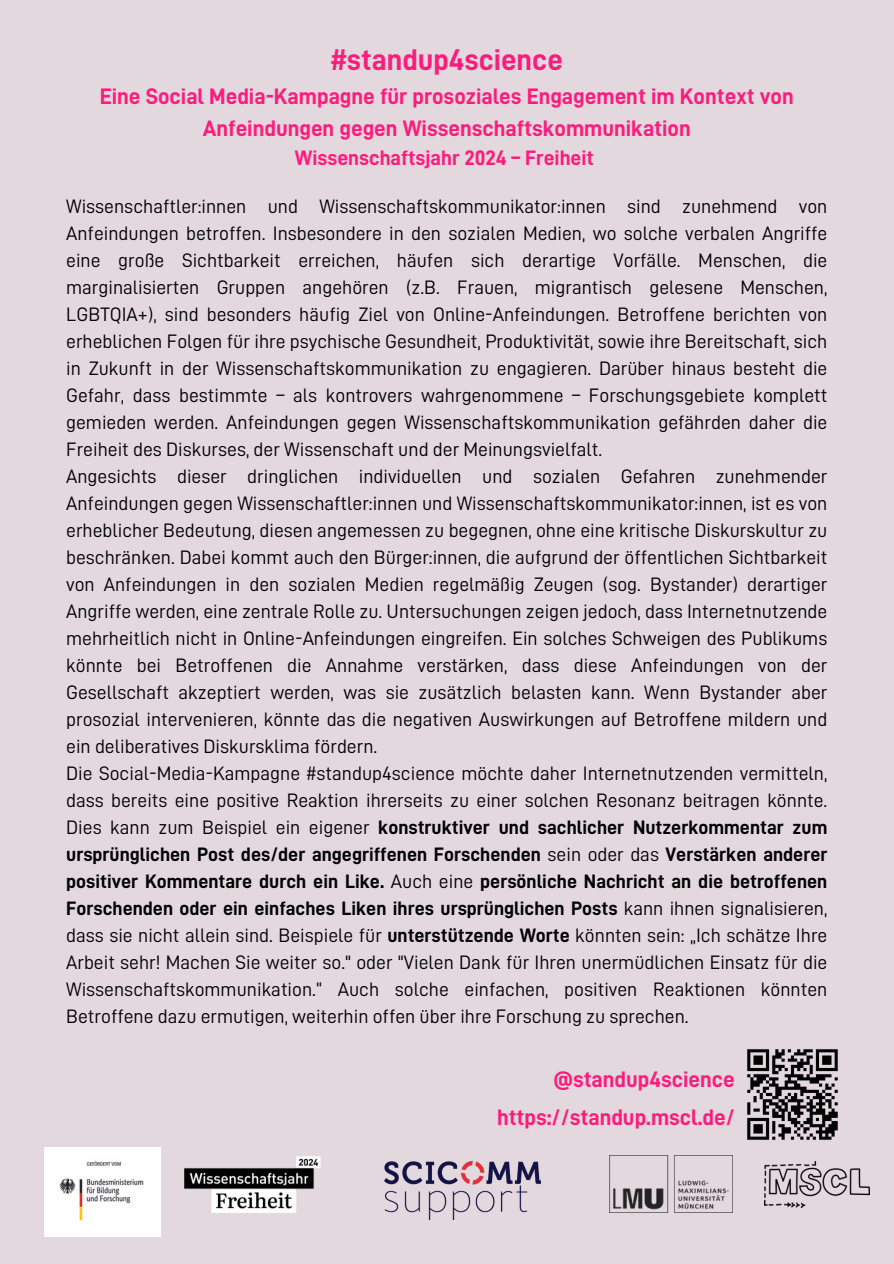
<style>
.page{position:relative;width:894px;height:1264px;background:#fff}
.page>*{position:absolute;margin:0;border:0;box-sizing:border-box;transform-origin:0 0}
.t1{font:30px "D DIN PRO Bold";color:#ff1b7b}
.t2{font:22.5px/31.5px "D DIN PRO Bold";color:#ff1b7b;text-align:center}
.t3{font:21px "D DIN PRO Bold";color:#ff1b7b}
.t4{font:19.5px/27px "D DIN PRO Regular";color:#000;text-align:justify}
.s1{font-family:"D DIN PRO Bold"}
</style>
<div class="page">
<div style="left:0;top:0;width:893px;height:1263px;background:#e3d8de"></div>
<img style="left:184px;top:1156px;width:137px;height:57px">
<img style="left:764px;top:1161px;width:105px;height:46px">
<img style="left:609px;top:1155px;width:123px;height:57px">
<img style="left:45px;top:1147px;width:116px;height:89px">
<img style="left:384px;top:1161px;width:156px;height:57px">
<img style="left:747px;top:1049px;width:91px;height:91px">
<p class="t1" style="left:330px;top:45px;width:233px">#standup4science</p>
<p class="t2" style="left:100px;top:81px;width:695px">Eine Social Media-Kampagne für prosoziales Engagement im Kontext von<br>Anfeindungen gegen Wissenschaftskommunikation</p>
<p class="t3" style="left:295px;top:147px;width:300px">Wissenschaftsjahr 2024 – Freiheit</p>
<p class="t4" style="left:66px;top:193px;width:762px">Wissenschaftler:innen und Wissenschaftskommunikator:innen sind zunehmend von Anfeindungen betroffen. Insbesondere in den sozialen Medien, wo solche verbalen Angriffe eine große Sichtbarkeit erreichen, häufen sich derartige Vorfälle. Menschen, die marginalisierten Gruppen angehören (z.B. Frauen, migrantisch gelesene Menschen, LGBTQIA+), sind besonders häufig Ziel von Online-Anfeindungen. Betroffene berichten von erheblichen Folgen für ihre psychische Gesundheit, Produktivität, sowie ihre Bereitschaft, sich in Zukunft in der Wissenschaftskommunikation zu engagieren. Darüber hinaus besteht die Gefahr, dass bestimmte – als kontrovers wahrgenommene – Forschungsgebiete komplett gemieden werden. Anfeindungen gegen Wissenschaftskommunikation gefährden daher die Freiheit des Diskurses, der Wissenschaft und der Meinungsvielfalt.</p>
<p class="t4" style="left:66px;top:463px;width:762px">Angesichts dieser dringlichen individuellen und sozialen Gefahren zunehmender Anfeindungen gegen Wissenschaftler:innen und Wissenschaftskommunikator:innen, ist es von erheblicher Bedeutung, diesen angemessen zu begegnen, ohne eine kritische Diskurskultur zu beschränken. Dabei kommt auch den Bürger:innen, die aufgrund der öffentlichen Sichtbarkeit von Anfeindungen in den sozialen Medien regelmäßig Zeugen (sog. Bystander) derartiger Angriffe werden, eine zentrale Rolle zu. Untersuchungen zeigen jedoch, dass Internetnutzende mehrheitlich nicht in Online-Anfeindungen eingreifen. Ein solches Schweigen des Publikums könnte bei Betroffenen die Annahme verstärken, dass diese Anfeindungen von der Gesellschaft akzeptiert werden, was sie zusätzlich belasten kann. Wenn Bystander aber prosozial intervenieren, könnte das die negativen Auswirkungen auf Betroffene mildern und ein deliberatives Diskursklima fördern.</p>
<h1 class="t4" style="left:66px;top:760px;width:762px">Die Social-Media-Kampagne #standup4science möchte daher Internetnutzenden vermitteln, dass bereits eine positive Reaktion ihrerseits zu einer solchen Resonanz beitragen könnte.<br>Dies kann zum Beispiel ein eigener <span class="s1">konstruktiver und sachlicher Nutzerkommentar zum ursprünglichen Post des/der angegriffenen Forschenden</span> sein oder das <span class="s1">Verstärken anderer positiver Kommentare durch ein Like.</span> Auch eine <span class="s1">persönliche Nachricht an die betroffenen Forschenden oder ein einfaches Liken ihres ursprünglichen Posts</span> kann ihnen signalisieren, dass sie nicht allein sind. Beispiele für <span class="s1">unterstützende Worte</span> könnten sein: „Ich schätze Ihre Arbeit sehr! Machen Sie weiter so." oder "Vielen Dank für Ihren unermüdlichen Einsatz für die Wissenschaftskommunikation.“ Auch solche einfachen, positiven Reaktionen könnten Betroffene dazu ermutigen, weiterhin offen über ihre Forschung zu sprechen.</h1>
<h1 class="t2" style="left:553px;top:1064px;width:183px">@standup4science</h1>
<p class="t2" style="left:497px;top:1102px;width:239px">https://standup.mscl.de/</p>
</div>
